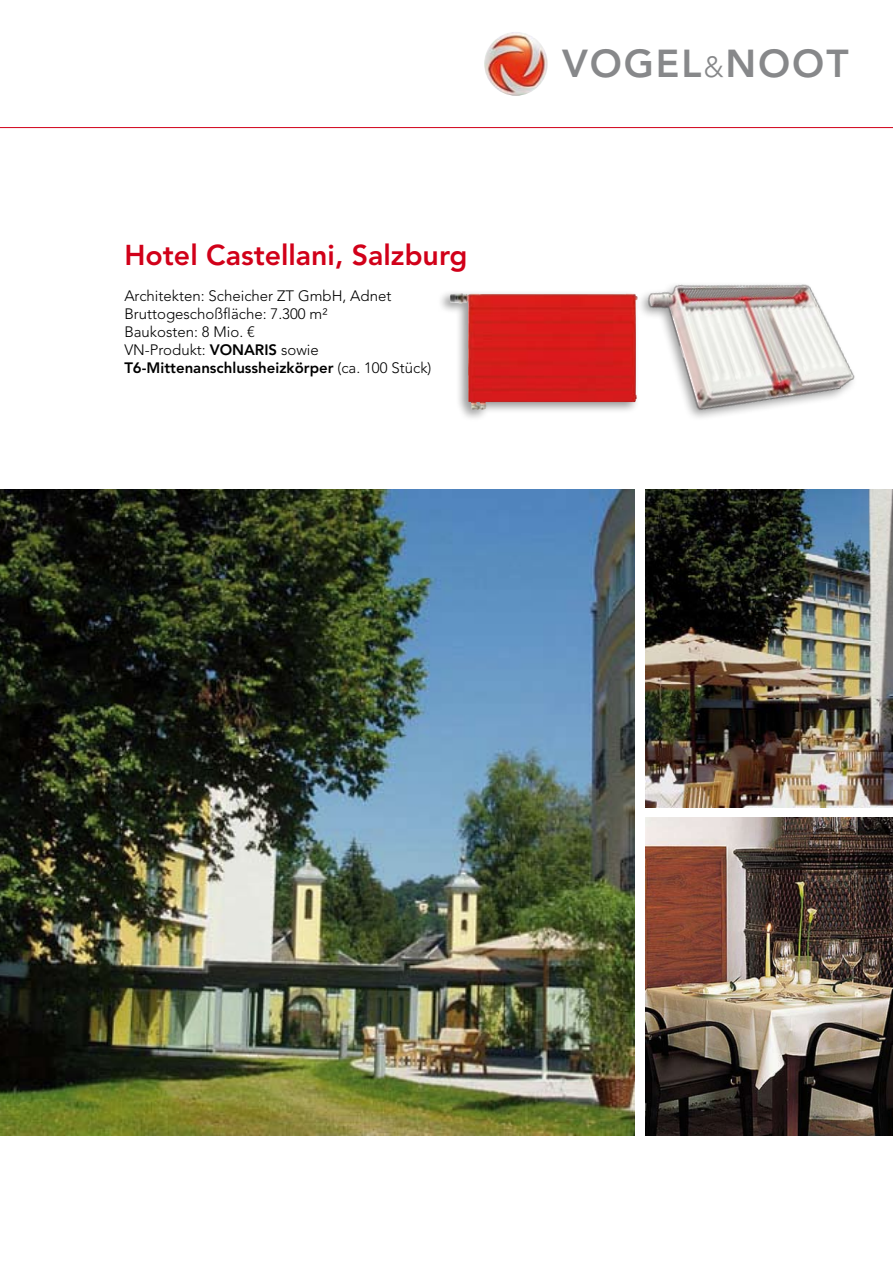
<style>
.page{position:relative;width:893px;height:1263px;background:#fff}
.page>*{position:absolute;margin:0;border:0;box-sizing:border-box;transform-origin:0 0}
.t1{font:800 38.7px "Avenir";letter-spacing:.05em;color:#87888a}
.t2{font:800 28.5px "Avenir LTCE";color:#d10019}
.t3{font:300 15px/18px "Avenir LTCE";color:#000}
.s1{font-weight:800}
.s2{font-weight:300;font-size:28.95px}
</style>
<div class="page">
<hr style="left:0;top:127px;width:893px;height:1px;background:#d10019">
<img style="left:484px;top:32px;width:64px;height:64px;border-radius:32px">
<img style="left:0;top:489px;width:635px;height:646px">
<img style="left:645px;top:489px;width:248px;height:319px">
<img style="left:664px;top:284px;width:191px;height:134px">
<img style="left:450px;top:293px;width:188px;height:118px">
<img style="left:645px;top:818px;width:248px;height:317px">
<h2 class="t2" style="left:124px;top:238px;width:345px">Hotel Castellani, Salzburg</h2>
<p class="t3" style="left:124px;top:287px;width:309px">Architekten: Scheicher ZT GmbH, Adnet Bruttogeschoßfläche: 7.300 m²<br>Baukosten: 8 Mio. €<br>VN-Produkt: <span class="s1">Vonaris</span> sowie <span class="s1">T6-Mittenanschlussheizkörper</span> (ca. 100 Stück)</p>
<h1 class="t1" style="left:562px;top:40px;width:288px">VOGEL<span class="s2">&amp;</span>NOOT</h1>
</div>
